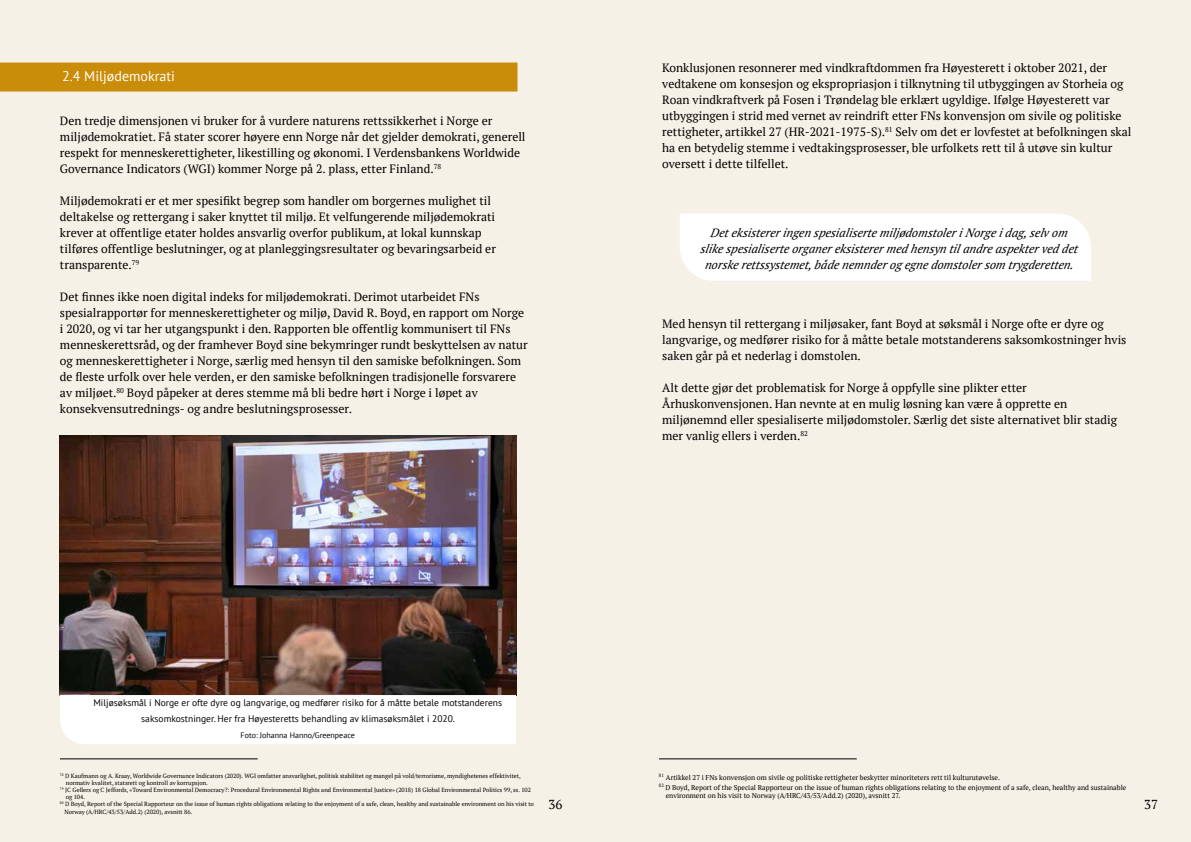
<style>
.page{position:relative;width:1191px;height:842px;background:#f5f1e7}
.page>*{position:absolute;margin:0;border:0;box-sizing:border-box;transform-origin:0 0}
.t1{font:14px "PT Sans";color:#fff}
.t2{font:13px "PT Serif";color:#000}
.t3{font:12px/16px "PT Serif";color:#000}
.t4{font:italic 12px/16px "PT Serif";color:#000;text-align:center}
.t5{font:9.5px/16px "PT Sans";color:#000;text-align:center}
.t6{font:8px "PT Sans";color:#000}
.t7{font:7px/9.6px "PT Serif";color:#000}
.t8{font:6px "PT Serif";color:#000}
</style>
<div class="page">
<hr style="left:60px;top:759px;width:198px;height:1px;background:#000">
<hr style="left:659px;top:759px;width:197px;height:1px;background:#000">
<img style="left:60px;top:435px;width:456px;height:260px">
<div style="left:680px;top:214px;width:411px;height:67px;background:#fff"></div>
<div style="left:60px;top:695px;width:456px;height:49px;background:#fff"></div>
<div style="left:0;top:63px;width:517px;height:29px;background:#ca8d0a"></div>
<p class="t1" style="left:62px;top:68px;width:114px">2.4 Miljødemokrati</p>
<p class="t3" style="left:60px;top:113px;width:467px">Den tredje dimensjonen vi bruker for å vurdere naturens rettssikkerhet i Norge er miljødemokratiet. Få stater scorer høyere enn Norge når det gjelder demokrati, generell respekt for menneskerettigheter, likestilling og økonomi. I Verdensbankens Worldwide Governance Indicators (WGI) kommer Norge på 2. plass, etter Finland.<sup>78</sup></p>
<p class="t3" style="left:60px;top:193px;width:437px">Miljødemokrati er et mer spesifikt begrep som handler om borgernes mulighet til deltakelse og rettergang i saker knyttet til miljø. Et velfungerende miljødemokrati krever at offentlige etater holdes ansvarlig overfor publikum, at lokal kunnskap tilføres offentlige beslutninger, og at planleggingsresultater og bevaringsarbeid er transparente.<sup>79</sup></p>
<p class="t3" style="left:60px;top:289px;width:469px">Det finnes ikke noen digital indeks for miljødemokrati. Derimot utarbeidet FNs spesialrapportør for menneskerettigheter og miljø, David R. Boyd, en rapport om Norge i 2020, og vi tar her utgangspunkt i den. Rapporten ble offentlig kommunisert til FNs menneskerettsråd, og der framhever Boyd sine bekymringer rundt beskyttelsen av natur og menneskerettigheter i Norge, særlig med hensyn til den samiske befolkningen. Som de fleste urfolk over hele verden, er den samiske befolkningen tradisjonelle forsvarere av miljøet.<sup>80</sup> Boyd påpeker at deres stemme må bli bedre hørt i Norge i løpet av konsekvensutrednings- og andre beslutningsprosesser.</p>
<p class="t3" style="left:662px;top:59px;width:470px">Konklusjonen resonnerer med vindkraftdommen fra Høyesterett i oktober 2021, der vedtakene om konsesjon og ekspropriasjon i tilknytning til utbyggingen av Storheia og Roan vindkraftverk på Fosen i Trøndelag ble erklært ugyldige. Ifølge Høyesterett var utbyggingen i strid med vernet av reindrift etter FNs konvensjon om sivile og politiske rettigheter, artikkel 27 (HR-2021-1975-S).<sup>81</sup> Selv om det er lovfestet at befolkningen skal ha en betydelig stemme i vedtakingsprosesser, ble urfolkets rett til å utøve sin kultur oversett i dette tilfellet.</p>
<p class="t4" style="left:700px;top:224px;width:381px">Deteksistereringen spesialiserte miljødomstoleriNorge idag, selv om slike spesialiserte organereksisterermed hensyn tilandre aspekterved det norske rettssystemet, både nemnderog egne domstolersom trygderetten.</p>
<p class="t3" style="left:662px;top:315px;width:466px">Med hensyn til rettergang i miljøsaker, fant Boyd at søksmål i Norge ofte er dyre og langvarige, og medfører risiko for å måtte betale motstanderens saksomkostninger hvis saken går på et nederlag i domstolen.</p>
<p class="t3" style="left:662px;top:379px;width:456px">Alt dette gjør det problematisk for Norge å oppfylle sine plikter etter Århuskonvensjonen. Han nevnte at en mulig løsning kan være å opprette en miljønemnd eller spesialiserte miljødomstoler. Særlig det siste alternativet blir stadig mer vanlig ellers i verden.<sup>82</sup></p>
<p class="t5" style="left:93px;top:694px;width:410px">Miljøsøksmål i Norge er ofte dyre og langvarige, og medfører risiko for å måtte betale motstanderens saksomkostninger. Her fra Høyesteretts behandling av klimasøksmâlet i 2020.</p>
<p class="t6" style="left:241px;top:730px;width:116px">Foto: Johanna Hanno/Greenpeace</p>
<p class="t8" style="left:60px;top:771px;width:462px"><sup>78</sup> D Kaufmann og A. Kraay, Worldwide Governance Indicators (2020). WGI omfatter ansvarlighet, politisk stabilitet og mangel på vold/terrorisme, myndighetenes effektivitet,</p>
<p class="t8" style="left:66px;top:779px;width:144px">normativ kvalitet, statsrett og kontroll av korrupsjon.</p>
<p class="t8" style="left:60px;top:786px;width:472px"><sup>79</sup> JC Gellers og C Jeffords, «Toward Environmental Democracy?: Procedural Environmental Rights and Environmental Justice» (2018) 18 Global Environmental Politics 99, ss. 102</p>
<p class="t8" style="left:66px;top:793px;width:21px">og 104.</p>
<p class="t8" style="left:60px;top:800px;width:475px"><sup>80</sup> D Boyd, Report of the Special Rapporteur on the issue of human rights obligations relating to the enjoyment of a safe, clean, healthy and sustainable environment on his visit to</p>
<p class="t8" style="left:64px;top:807px;width:129px">Norway (A/HRC/43/53/Add.2) (2020), avsnitt 86.</p>
<p class="t7" style="left:659px;top:772px;width:469px"><sup>81</sup> Artikkel 27 i FNs konvensjon om sivile og politiske rettigheter beskytter minoriteters rett til kulturutøvelse.<br><sup>82</sup> D Boyd, Report of the Special Rapporteur on the issue of human rights obligations relating to the enjoyment of a safe, clean, healthy and sustainable</p>
<p class="t7" style="left:666px;top:790px;width:236px">environment on his visit to Norway (A/HRC/43/53/Add.2) (2020), avsnitt 27.</p>
<p class="t2" style="left:548px;top:796px;width:15px">36</p>
<p class="t2" style="left:1144px;top:796px;width:15px">37</p>
</div>
